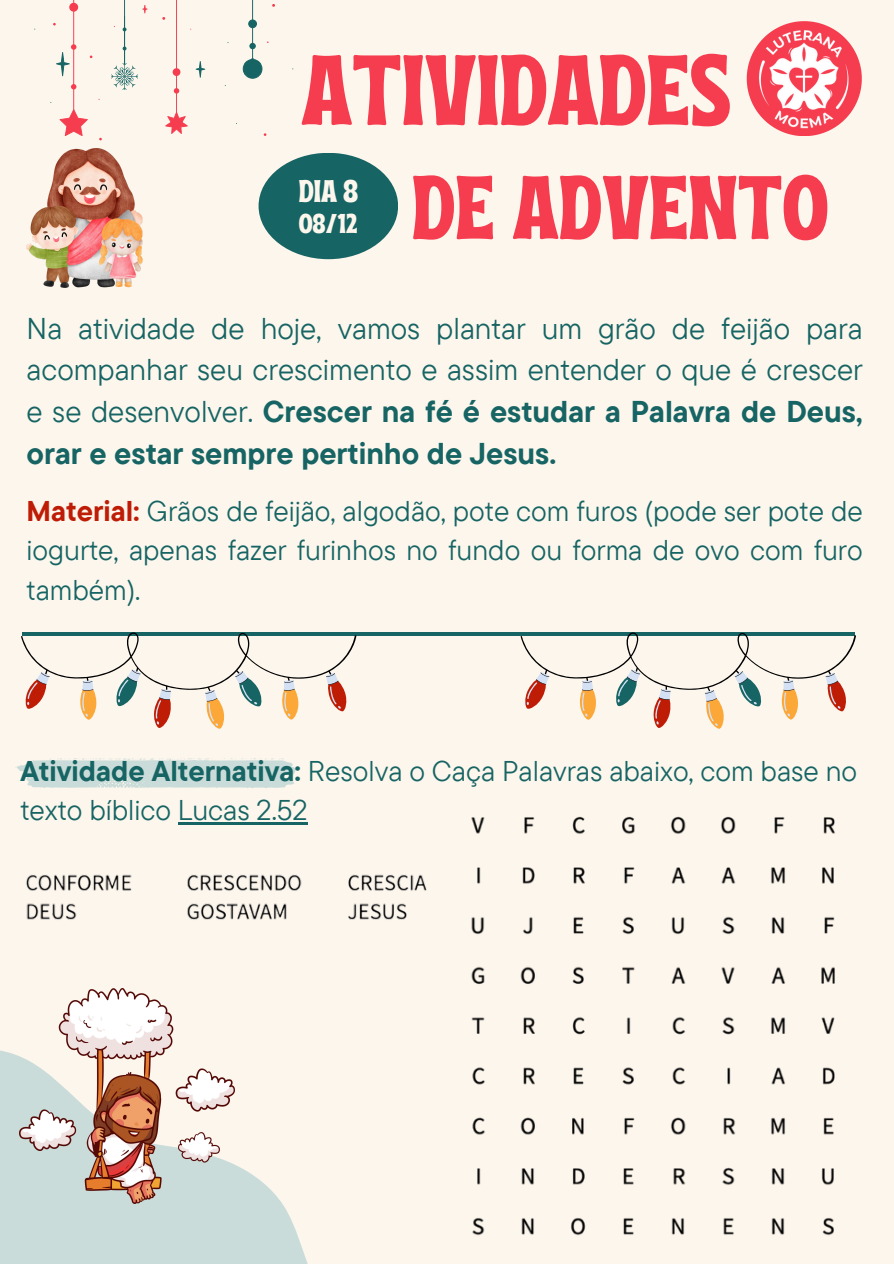
<style>
.page{position:relative;width:894px;height:1264px;background:#fff}
.page>*{position:absolute;margin:0;border:0;box-sizing:border-box;transform-origin:0 0}
.t1{font:99.45px "Ayr Tropika Island Int";color:#f63d4f}
.t2{font:90px "Ayr Tropika Island Int";color:#f63d4f}
.t3{font:31.35px "Ayr Tropika Island Int";color:#fcf6ed}
.t4{font:30px/41.7px "TT Commons Pro";color:#166463;text-align:justify}
.t5{font:28.5px/39.3px "TT Commons Pro";color:#166463;text-align:justify}
.t6{font:27.15px "Ayr Tropika Island Int";color:#fcf6ed}
.s1{font-weight:700}
.s2{font-weight:700;color:#bf1c06}
</style>
<div class="page">
<div style="left:0;top:0;width:893px;height:1263px;background:#fcf6ed"></div>
<svg style="left:111px;top:0;width:36px;height:90px"></svg>
<svg style="left:243px;top:0;width:32px;height:79px"></svg>
<svg style="left:162px;top:0;width:43px;height:134px"></svg>
<svg style="left:50px;top:0;width:42px;height:136px"></svg>
<img style="left:27px;top:148px;width:115px;height:139px">
<div style="left:258px;top:153px;width:140px;height:106px;background:#166463;border-radius:50%"></div>
<svg style="left:356px;top:632px;width:164px;height:3px"></svg>
<svg style="left:21px;top:632px;width:335px;height:97px"></svg>
<svg style="left:520px;top:632px;width:335px;height:97px"></svg>
<svg style="left:15px;top:758px;width:281px;height:30px;background:#d1dfdb"></svg>
<svg style="left:0;top:1050px;width:308px;height:213px;fill:#cadcd9"></svg>
<img style="left:19px;top:988px;width:215px;height:215px">
<svg style="left:790px;top:21px;width:29px;height:115px"></svg>
<img style="left:746px;top:23px;width:115px;height:112px">
<img style="left:471px;top:816px;width:364px;height:420px">
<img style="left:26px;top:874px;width:401px;height:46px">
<hr style="left:178px;top:822px;width:129px;height:2px;background:#166463">
<h1 class="t1" style="left:301px;top:-4px;width:431px">ATIVIDADES</h1>
<p class="t3" style="left:299px;top:161px;width:61px">DIA 8</p>
<p class="t6" style="left:299px;top:197px;width:60px">08/12</p>
<p class="t2" style="left:411px;top:122px;width:418px">DE ADVENTO</p>
<p class="t4" style="left:27px;top:307px;width:837px">Na atividade de hoje, vamos plantar um grão de feijão para acompanhar seu crescimento e assim entender o que é crescer e se desenvolver. <span class="s1">Crescer na fé é estudar a Palavra de Deus, orar e estar sempre pertinho de Jesus.</span></p>
<h2 class="t5" style="left:27px;top:490px;width:837px"><span class="s2">Material:</span> Grãos de feijão, algodão, pote com furos (pode ser pote de iogurte, apenas fazer furinhos no fundo ou forma de ovo com furo também).</h2>
<p class="t5" style="left:20px;top:750px;width:838px"><span class="s1">Atividade Alternativa:</span> Resolva o Caça Palavras abaixo, com base no texto bíblico Lucas 2.52</p>
</div>
